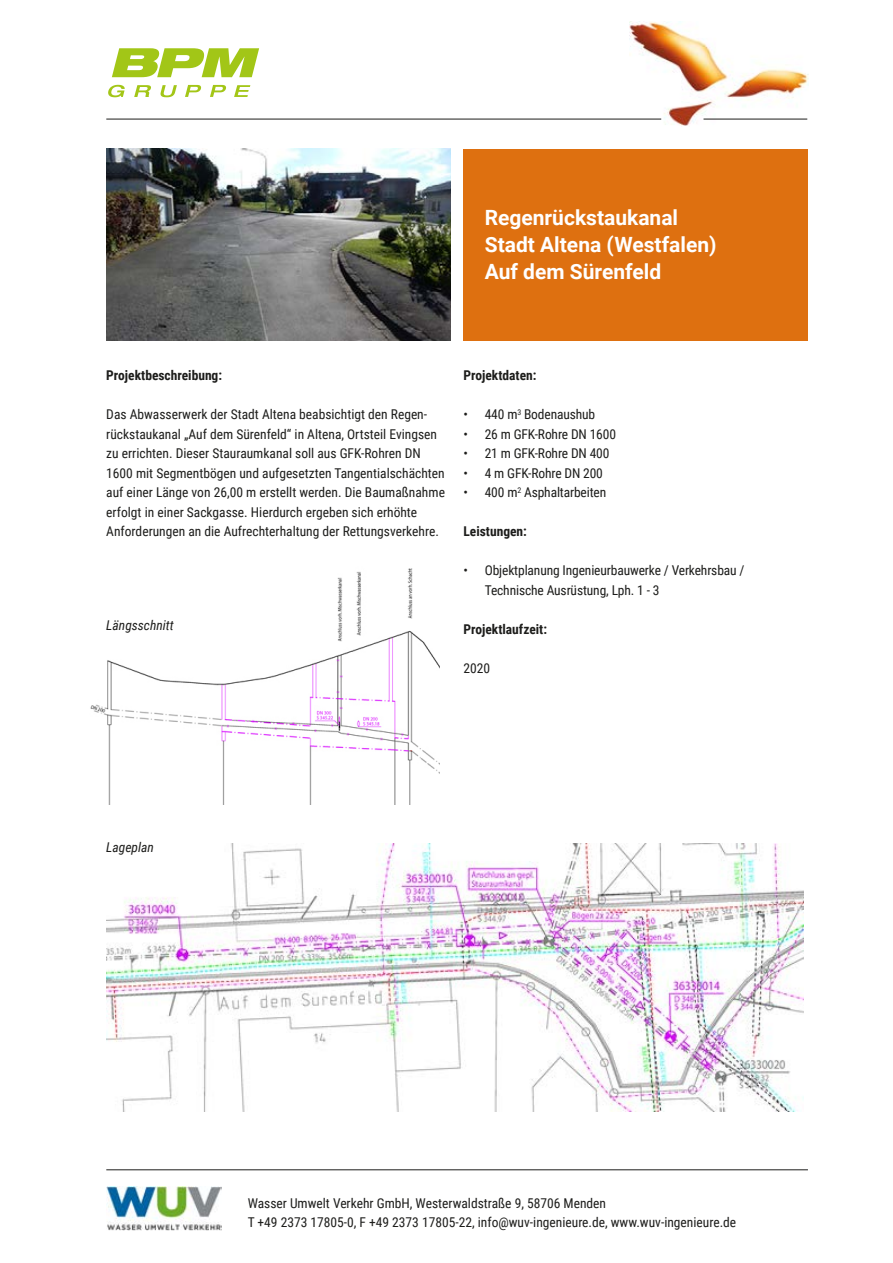
<style>
.page{position:relative;width:893px;height:1263px;background:#fff}
.page>*{position:absolute;margin:0;border:0;box-sizing:border-box;transform-origin:0 0}
.t1{font:700 21px/27px "Roboto";color:#fff}
.t2{font:13.5px/19.5px "Roboto Condensed";color:#1d1d1b}
.t3{font:700 13.5px "Roboto Condensed";color:#1d1d1b}
.t4{font:italic 13.5px "Roboto Condensed";color:#1d1d1b}
</style>
<div class="page">
<img style="left:629px;top:21px;width:179px;height:105px">
<svg style="left:112px;top:48px;width:147px;height:29px"></svg>
<svg style="left:108px;top:85px;width:17px;height:12px"></svg>
<svg style="left:160px;top:85px;width:17px;height:12px"></svg>
<svg style="left:134px;top:85px;width:17px;height:12px"></svg>
<svg style="left:210px;top:85px;width:16px;height:12px"></svg>
<svg style="left:234px;top:85px;width:16px;height:12px"></svg>
<svg style="left:185px;top:85px;width:16px;height:12px"></svg>
<hr style="left:106px;top:119px;width:555px;height:1px;background:#1d1d1b">
<hr style="left:703px;top:119px;width:104px;height:1px;background:#1d1d1b">
<img style="left:106px;top:844px;width:698px;height:267px">
<div style="left:463px;top:149px;width:345px;height:191px;background:#de7010"></div>
<hr style="left:106px;top:1169px;width:702px;height:1px;background:#1d1d1b">
<img style="left:106px;top:149px;width:345px;height:191px">
<img style="left:106px;top:1186px;width:116px;height:44px">
<img style="left:90px;top:568px;width:349px;height:237px">
<h1 class="t1" style="left:485px;top:204px;width:233px">Regenrückstaukanal<br>Stadt Altena (Westfalen)<br>Auf dem Sürenfeld</h1>
<p class="t3" style="left:106px;top:366px;width:117px">Projektbeschreibung:</p>
<p class="t2" style="left:106px;top:404px;width:340px">Das Abwasserwerk der Stadt Altena beabsichtigt den Regen&shy;rückstaukanal „Auf dem Sürenfeld“ in Altena, Ortsteil Evingsen zu errichten. Dieser Stauraumkanal soll aus GFK-Rohren DN 1600 mit Segmentbögen und aufgesetzten Tangentialschächten auf einer Länge von 26,00 m erstellt werden. Die Baumaßnahme erfolgt in einer Sackgasse. Hierdurch ergeben sich erhöhte Anforderungen an die Aufrechterhaltung der Rettungsverkehre.</p>
<p class="t4" style="left:106px;top:616px;width:69px">Längsschnitt</p>
<p class="t3" style="left:463px;top:366px;width:75px">Projektdaten:</p>
<p class="t2" style="left:463px;top:404px;width:133px">• 440 m<sup>3</sup> Bodenaushub</p>
<p class="t2" style="left:463px;top:423px;width:154px">• 26 m GFK-Rohre DN 1600</p>
<p class="t2" style="left:463px;top:443px;width:147px">• 21 m GFK-Rohre DN 400</p>
<p class="t2" style="left:463px;top:462px;width:141px">• 4 m GFK-Rohre DN 200</p>
<p class="t2" style="left:463px;top:482px;width:144px">• 400 m<sup>2</sup> Asphaltarbeiten</p>
<p class="t3" style="left:463px;top:522px;width:65px">Leistungen:</p>
<p class="t2" style="left:485px;top:560px;width:261px;text-indent:-21px">• Objektplanung Ingenieurbauwerke / Verkehrsbau /<br>Technische Ausrüstung, Lph. 1 - 3</p>
<p class="t3" style="left:463px;top:619px;width:85px">Projektlaufzeit:</p>
<p class="t2" style="left:463px;top:657px;width:28px">2020</p>
<p class="t4" style="left:106px;top:838px;width:49px">Lageplan</p>
<p class="t2" style="left:248px;top:1192px;width:490px">Wasser Umwelt Verkehr GmbH, Westerwaldstraße 9, 58706 Menden<br>T +49 2373 17805-0, F +49 2373 17805-22, info@wuv-ingenieure.de, www.wuv-ingenieure.de</p>
</div>
